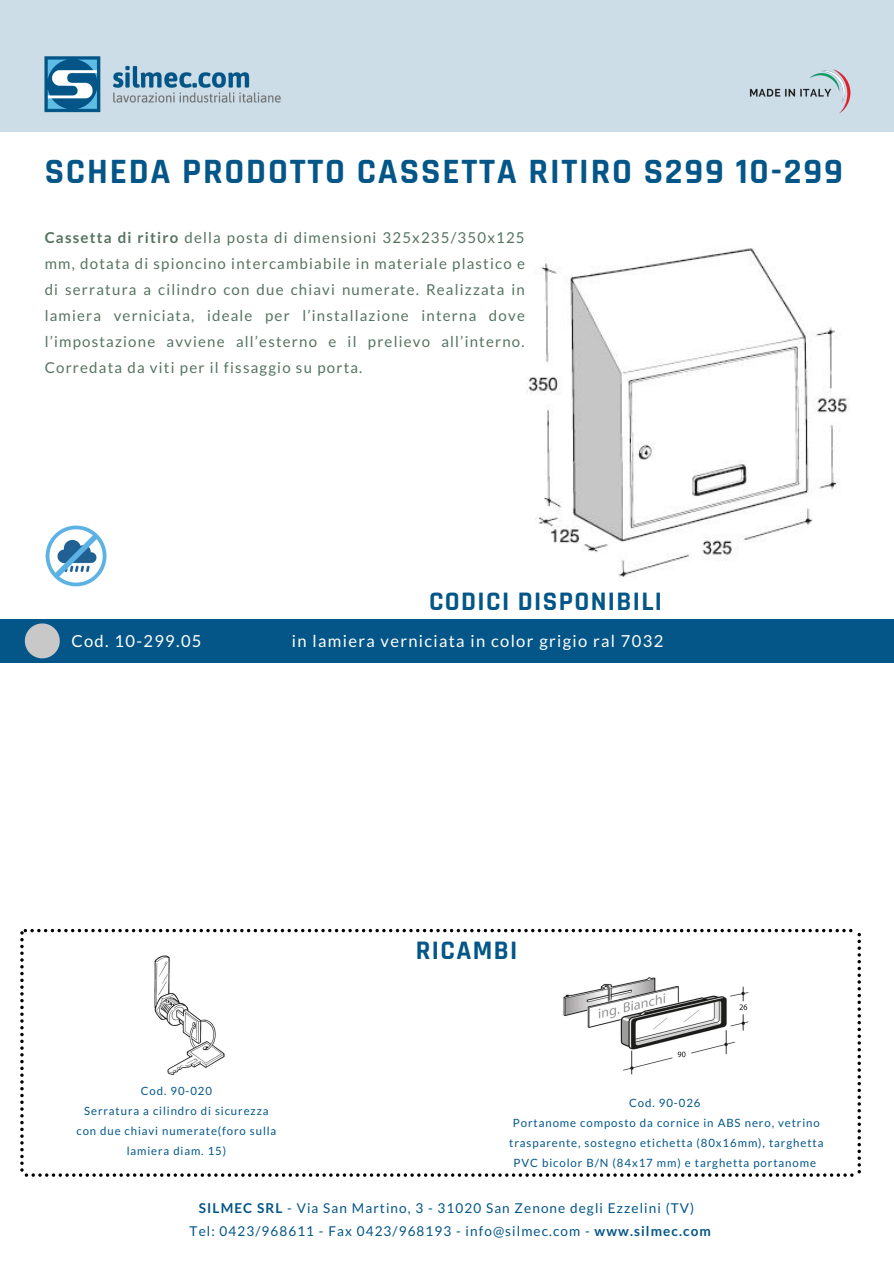
<style>
.page{position:relative;width:894px;height:1264px;background:#fff}
.page>*{position:absolute;margin:0;border:0;box-sizing:border-box;transform-origin:0 0}
.t1{font:700 36px "Rajdhani";letter-spacing:.05em;color:#035687}
.t2{font:700 27px "Rajdhani";letter-spacing:.05em;color:#035687}
.t3{font:16.5px "Lato";letter-spacing:.08em;color:#fff}
.t4{font:15px/26px "Lato";letter-spacing:.08em;color:#567362;text-align:justify}
.t5{font:13.5px "Lato";letter-spacing:.08em;color:#035687}
.t6{font:11.4px/19.8px "Lato";letter-spacing:.08em;color:#035687;text-align:center}
.s1{font-weight:700}
</style>
<div class="page">
<div style="left:0;top:0;width:893px;height:131px;background:#ccdde8"></div>
<img style="left:44px;top:56px;width:237px;height:57px">
<img style="left:527px;top:248px;width:323px;height:329px">
<img style="left:749px;top:69px;width:102px;height:45px">
<div style="left:0;top:619px;width:893px;height:43px;background:#035687"></div>
<svg style="left:25px;top:623px;width:35px;height:35px"></svg>
<svg style="left:20px;top:928px;width:840px;height:248px"></svg>
<img style="left:555px;top:967px;width:203px;height:112px">
<img style="left:45px;top:525px;width:62px;height:62px">
<p class="t1" style="left:45px;top:150px;width:799px">SCHEDA PRODOTTO CASSETTA RITIRO S299 10-299</p>
<p class="t4" style="left:45px;top:225px;width:481px"><span class="s1">Cassetta di ritiro</span> della posta di dimensioni 325x235/350x125 mm, dotata di spioncino intercambiabile in materiale plastico e di serratura a cilindro con due chiavi numerate. Realizzata in lamiera verniciata, ideale per l’installazione interna dove l’impostazione avviene all’esterno e il prelievo all’interno.<br>Corredata da viti per il fissaggio su porta.</p>
<p class="t2" style="left:429px;top:585px;width:234px">CODICI DISPONIBILI</p>
<p class="t3" style="left:71px;top:631px;width:132px">Cod. 10-299.05</p>
<p class="t3" style="left:292px;top:631px;width:372px">in lamiera verniciata in color grigio ral 7032</p>
<p class="t6" style="left:141px;top:1080px;width:72px">Cod. 90-020</p>
<p class="t6" style="left:76px;top:1100px;width:201px">Serratura a cilindro di sicurezza con due chiavi numerate(foro sulla lamiera diam. 15)</p>
<p class="t2" style="left:415px;top:934px;width:103px">RICAMBI</p>
<p class="t6" style="left:629px;top:1092px;width:73px">Cod. 90-026</p>
<p class="t6" style="left:509px;top:1112px;width:316px">Portanome composto da cornice in ABS nero, vetrino trasparente, sostegno etichetta (80x16mm), targhetta<br>PVC bicolor B/N (84x17 mm) e targhetta portanome</p>
<p class="t5" style="left:199px;top:1199px;width:496px"><span class="s1">SILMEC SRL</span> - Via San Martino, 3 - 31020 San Zenone degli Ezzelini (TV)</p>
<p class="t5" style="left:189px;top:1223px;width:522px">Tel: 0423/968611 - Fax 0423/968193 - info@silmec.com - <span class="s1">www.silmec.com</span></p>
</div>
